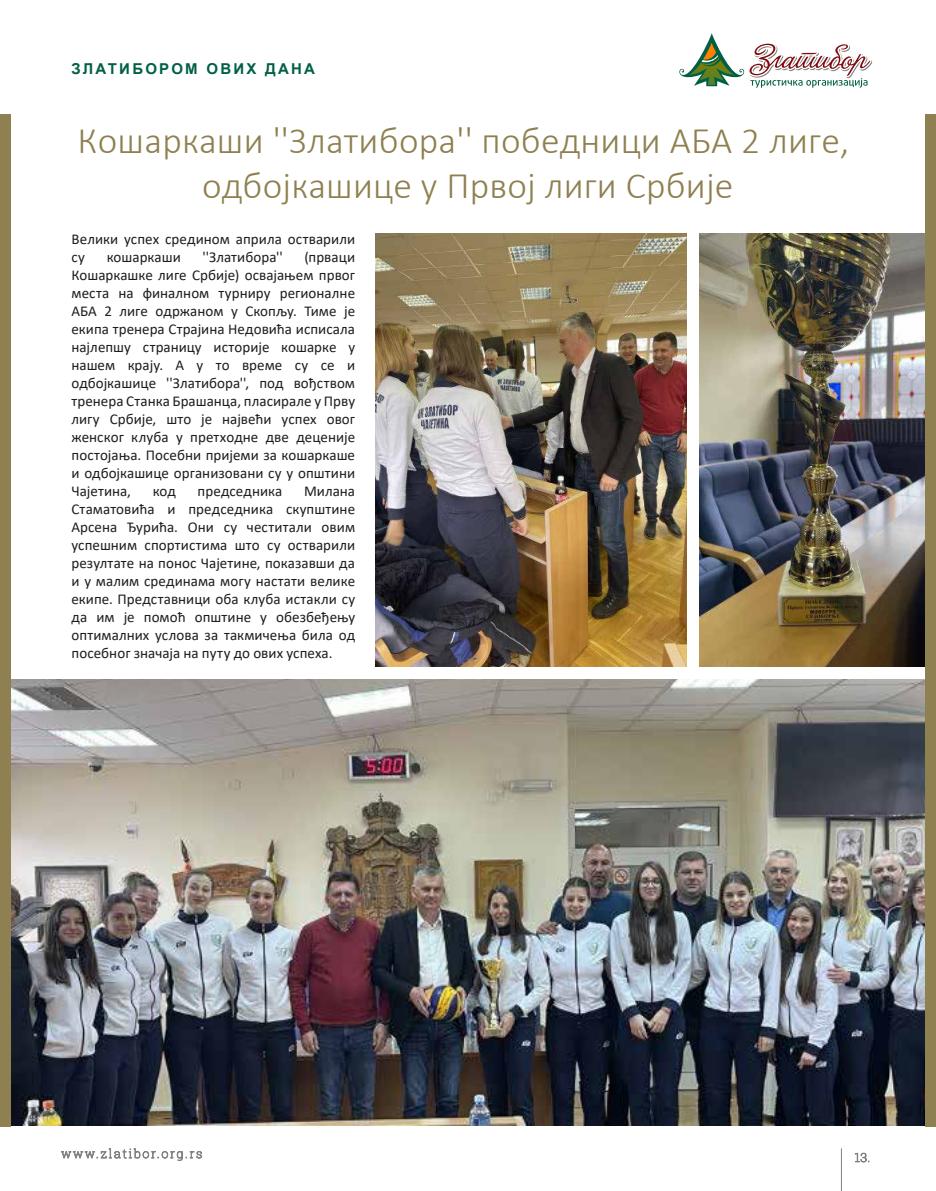
<style>
.page{position:relative;width:936px;height:1191px;background:#fff}
.page>*{position:absolute;margin:0;border:0;box-sizing:border-box;transform-origin:0 0}
.t1{font:300 37.5px/45px "Calibri";letter-spacing:.005em;color:#8e8050;text-align:center}
.t2{font:15px/18px "Calibri";letter-spacing:.005em;color:#1d1d1b;text-align:justify}
.t3{font:700 15px "Arial";letter-spacing:.15em;color:#026047}
</style>
<div class="page">
<svg style="left:854px;top:1152px;width:15px;height:10px"></svg>
<svg style="left:61px;top:1148px;width:141px;height:13px"></svg>
<hr style="left:841px;top:1148px;width:1px;height:43px;background:#828281">
<img style="left:10px;top:679px;width:915px;height:446px">
<img style="left:699px;top:234px;width:226px;height:432px">
<div style="left:925px;top:114px;width:10px;height:1013px;background:#8e8050"></div>
<div style="left:0;top:114px;width:10px;height:1013px;background:#8e8050"></div>
<svg style="left:679px;top:33px;width:194px;height:55px"></svg>
<img style="left:375px;top:234px;width:311px;height:432px">
<p class="t3" style="left:71px;top:58px;width:245px">ЗЛАТИБОРОМ ОВИХ ДАНА</p>
<h1 class="t1" style="left:78px;top:118px;width:773px">Кошаркаши ''Златибора'' победници АБА 2 лиге, одбојкашице у Првој лиги Србије</h1>
<p class="t2" style="left:71px;top:230px;width:285px">Велики успех средином априла остварили су</p>
<p class="t2" style="left:71px;top:248px;width:285px;text-indent:233px">(прваци Кошаркашке лиге Србије) освајањем првог места на финалном турниру регионалне АБА 2 лиге одржаном у Скопљу. Тиме је екипа тренера Страјина Недовића исписала најлепшу страницу историје кошарке у нашем крају. А у то време су се и одбојкашице ''Златибора'', под вођством тренера Станка Брашанца, пласирале у Прву лигу Србије, што је највећи успех овог женског клуба у претходне две деценије постојања. Посебни пријеми за кошаркаше и одбојкашице организовани су у општини Чајетина,</p>
<p class="t2" style="left:107px;top:248px;width:76px">кошаркаши</p>
<p class="t2" style="left:202px;top:248px;width:82px">''Златибора''</p>
<p class="t2" style="left:71px;top:482px;width:285px;text-indent:232px">Милана Стаматовића и председника скупштине Арсена Ђурића. Они су честитали овим успешним спортистима што су остварили резултате на понос Чајетине, показавши да и у малим срединама могу настати велике екипе. Представници оба клуба истакли су да им је помоћ општине у обезбеђењу оптималних услова за такмичења била од посебног значаја на путу до ових успеха.</p>
<p class="t2" style="left:153px;top:482px;width:25px">код</p>
<p class="t2" style="left:198px;top:482px;width:86px">председника</p>
</div>
